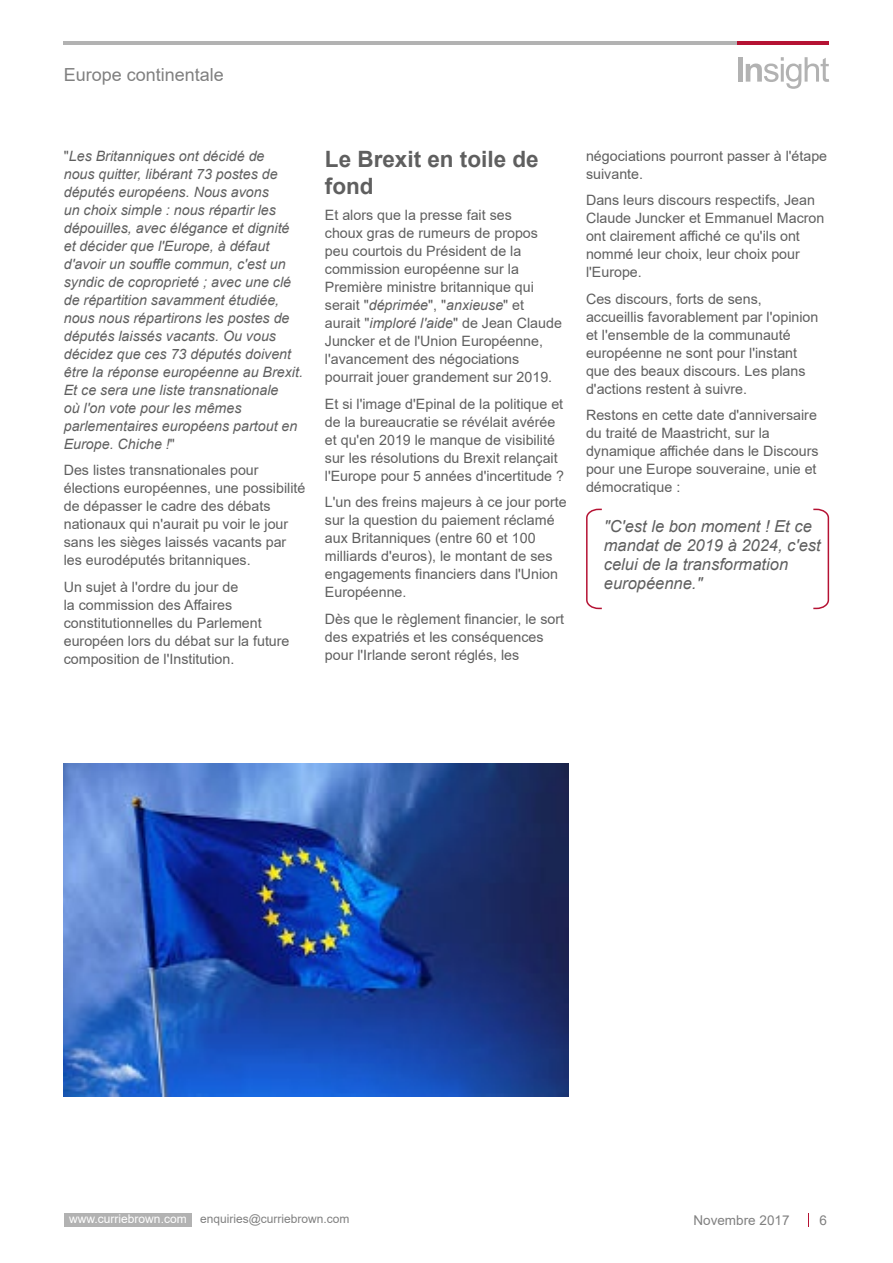
<style>
.page{position:relative;width:893px;height:1263px;background:#fff}
.page>*{position:absolute;margin:0;border:0;box-sizing:border-box;transform-origin:0 0}
.Body{font:700 22.5px/27px "Arial";color:#5f5f5f}
.t1{font:18px "Arial";color:#808080}
.Body-2{font:italic 16.5px/18.8px "Arial";color:#5f5f5f}
.Body-3{font:14.25px/18px "Arial";color:#5f5f5f}
.Body-4{font:italic 14.25px/18px "Arial";color:#5f5f5f}
.Grey_Highlight{font:13.5px "Arial";color:#808080}
.t2{font:12px "Arial";color:#808080}
.s1{font-style:normal}
.s2{font-style:italic}
.s3{color:#fff}
</style>
<div class="page">
<div style="left:64px;top:1213px;width:128px;height:13px;background:#b2b2b2"></div>
<div style="left:737px;top:57px;width:5px;height:25px;background:#b2b2b2"></div>
<svg style="left:746px;top:57px;width:83px;height:32px"></svg>
<hr style="left:64px;top:41px;width:765px;height:4px;background:#b2b2b2">
<hr style="left:737px;top:41px;width:92px;height:4px;background:#b51233">
<svg style="left:808px;top:1213px;width:1px;height:13px"></svg>
<img style="left:64px;top:763px;width:504px;height:333px">
<svg style="left:586px;top:508px;width:16px;height:102px"></svg>
<svg style="left:813px;top:508px;width:17px;height:102px"></svg>
<p class="t1" style="left:64px;top:62px;width:162px">Europe continentale</p>
<p class="Body-4" style="left:64px;top:147px;width:241px"><span class="s1">"</span>Les Britanniques ont décidé de<br>nous quitter, libérant 73 postes de députés européens. Nous avons<br>un choix simple : nous répartir les dépouilles, avec élégance et dignité et décider que l'Europe, à défaut d'avoir un souffle commun, c'est un syndic de coproprieté ; avec une clé de répartition savamment étudiée, nous nous répartirons les postes de députés laissés vacants. Ou vous décidez que ces 73 députés doivent être la réponse européenne au Brexit.<br>Et ce sera une liste transnationale<br>où l'on vote pour les mêmes parlementaires européens partout en Europe. Chiche !<span class="s1">"</span></p>
<p class="Body-3" style="left:64px;top:461px;width:243px">Des listes transnationales pour élections européennes, une possibilité de dépasser le cadre des débats nationaux qui n'aurait pu voir le jour sans les sièges laissés vacants par les eurodéputés britanniques.</p>
<p class="Body-3" style="left:64px;top:578px;width:227px">Un sujet à l'ordre du jour de<br>la commission des Affaires constitutionnelles du Parlement européen lors du débat sur la future composition de l'Institution.</p>
<p class="Body" style="left:325px;top:146px;width:215px">Le Brexit en toile de fond</p>
<p class="Body-3" style="left:325px;top:206px;width:239px">Et alors que la presse fait ses<br>choux gras de rumeurs de propos peu courtois du Président de la commission européenne sur la Première ministre britannique qui serait "<span class="s2">déprimée</span>", "<span class="s2">anxieuse</span>" et aurait "<span class="s2">imploré l'aide</span>" de Jean Claude Juncker et de l'Union Européenne, l'avancement des négociations pourrait jouer grandement sur 2019.</p>
<p class="Body-3" style="left:325px;top:395px;width:241px">Et si l'image d'Epinal de la politique et de la bureaucratie se révélait avérée et qu'en 2019 le manque de visibilité sur les résolutions du Brexit relançait l'Europe pour 5 années d'incertitude ?</p>
<p class="Body-3" style="left:325px;top:493px;width:243px">L'un des freins majeurs à ce jour porte sur la question du paiement réclamé aux Britanniques (entre 60 et 100 milliards d'euros), le montant de ses engagements financiers dans l'Union<br>Européenne.</p>
<p class="Body-3" style="left:325px;top:610px;width:241px">Dès que le règlement financier, le sort des expatriés et les conséquences pour l'Irlande seront réglés, les</p>
<p class="Body-3" style="left:586px;top:147px;width:243px">négociations pourront passer à l'étape suivante.</p>
<p class="Body-3" style="left:586px;top:191px;width:240px">Dans leurs discours respectifs, Jean<br>Claude Juncker et Emmanuel Macron ont clairement affiché ce qu'ils ont nommé leur choix, leur choix pour l'Europe.</p>
<p class="Body-3" style="left:586px;top:290px;width:234px">Ces discours, forts de sens, accueillis favorablement par l'opinion et l'ensemble de la communauté européenne ne sont pour l'instant que des beaux discours. Les plans d'actions restent à suivre.</p>
<p class="Body-3" style="left:586px;top:406px;width:234px">Restons en cette date d'anniversaire du traité de Maastricht, sur la dynamique affichée dans le Discours pour une Europe souveraine, unie et démocratique :</p>
<p class="Body-2" style="left:604px;top:517px;width:218px">"C'est le bon moment ! Et ce mandat de 2019 à 2024, c'est celui de la transformation européenne."</p>
<p class="t2" style="left:69px;top:1211px;width:282px"><span class="s3">www.curriebrown.com</span> enquiries@curriebrown.com</p>
<p class="Grey_Highlight" style="left:699px;top:1210px;width:101px">September 2017</p>
<p class="Grey_Highlight" style="left:819px;top:1211px;width:9px">6</p>
<p class="Grey_Highlight" style="left:693px;top:1211px;width:98px">Novembre 2017</p>
</div>
